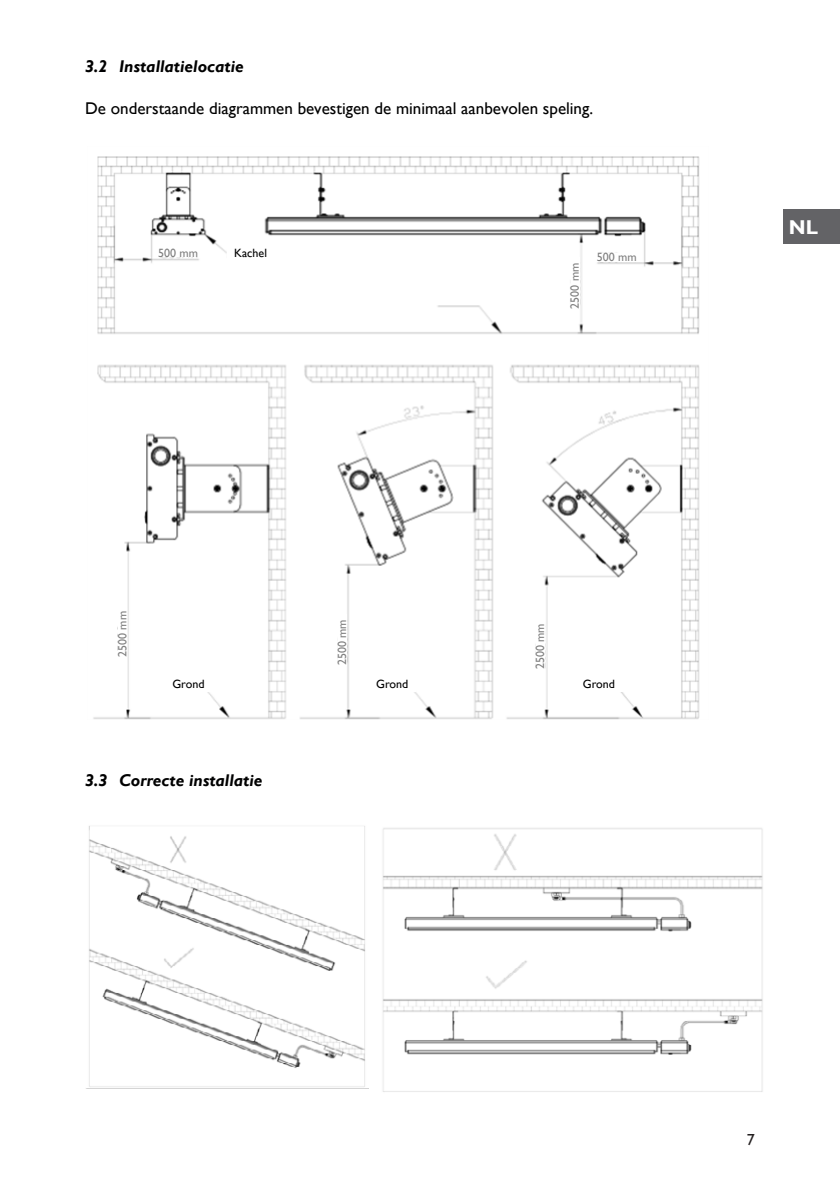
<style>
.page{position:relative;width:840px;height:1191px;background:#fff}
.page>*{position:absolute;margin:0;border:0;box-sizing:border-box;transform-origin:0 0}
.t1{font:700 20px "Gill Sans";color:#fff}
.Kop2{font:17px "Gill Sans";color:#000001}
.Kop2-2{font:italic 700 17px "Gill Sans";color:#000001}
.t2{font:16px "Gill Sans";color:#231f20}
.t3{font:12px "Gill Sans";color:#808080}
.t4{font:12px "Gill Sans";color:#000001}
</style>
<div class="page">
<div style="left:782px;top:210px;width:57px;height:34px;background:#636366"></div>
<img style="left:93px;top:156px;width:607px;height:564px">
<div style="left:158px;top:248px;width:40px;height:9px;background:#fff"></div>
<div style="left:596px;top:253px;width:40px;height:9px;background:#fff"></div>
<div style="left:570px;top:257px;width:9px;height:51px;background:#fff"></div>
<div style="left:118px;top:605px;width:9px;height:52px;background:#fff"></div>
<div style="left:338px;top:614px;width:8px;height:51px;background:#fff"></div>
<div style="left:535px;top:618px;width:9px;height:51px;background:#fff"></div>
<div style="left:227px;top:245px;width:47px;height:16px;background:#fff"></div>
<div style="left:164px;top:676px;width:48px;height:16px;background:#fff"></div>
<div style="left:368px;top:676px;width:48px;height:16px;background:#fff"></div>
<div style="left:574px;top:676px;width:48px;height:16px;background:#fff"></div>
<img style="left:382px;top:828px;width:381px;height:264px">
<img style="left:86px;top:826px;width:282px;height:263px">
<p class="Kop2-2" style="left:85px;top:56px;width:160px">3.2 Installatielocatie</p>
<p class="Kop2" style="left:85px;top:98px;width:509px">De onderstaande diagrammen bevestigen de minimaal aanbevolen speling.</p>
<p class="t3" style="left:158px;top:246px;width:41px">500 mm</p>
<p class="t4" style="left:234px;top:246px;width:34px">Kachel</p>
<p class="t3" style="left:567px;top:308px;width:47px;rotate:-90deg">2500 mm</p>
<p class="t3" style="left:596px;top:250px;width:41px">500 mm</p>
<p class="t3" style="left:115px;top:657px;width:47px;rotate:-90deg">2500 mm</p>
<p class="t3" style="left:335px;top:665px;width:47px;rotate:-90deg">2500 mm</p>
<p class="t3" style="left:532px;top:669px;width:47px;rotate:-90deg">2500 mm</p>
<p class="t4" style="left:172px;top:677px;width:34px">Grond</p>
<p class="t4" style="left:376px;top:677px;width:34px">Grond</p>
<p class="t4" style="left:582px;top:677px;width:34px">Grond</p>
<p class="Kop2-2" style="left:85px;top:770px;width:179px">3.3 Correcte installatie</p>
<p class="t1" style="left:788px;top:215px;width:31px">NL</p>
<p class="t2" style="left:746px;top:1130px;width:9px">7</p>
</div>
